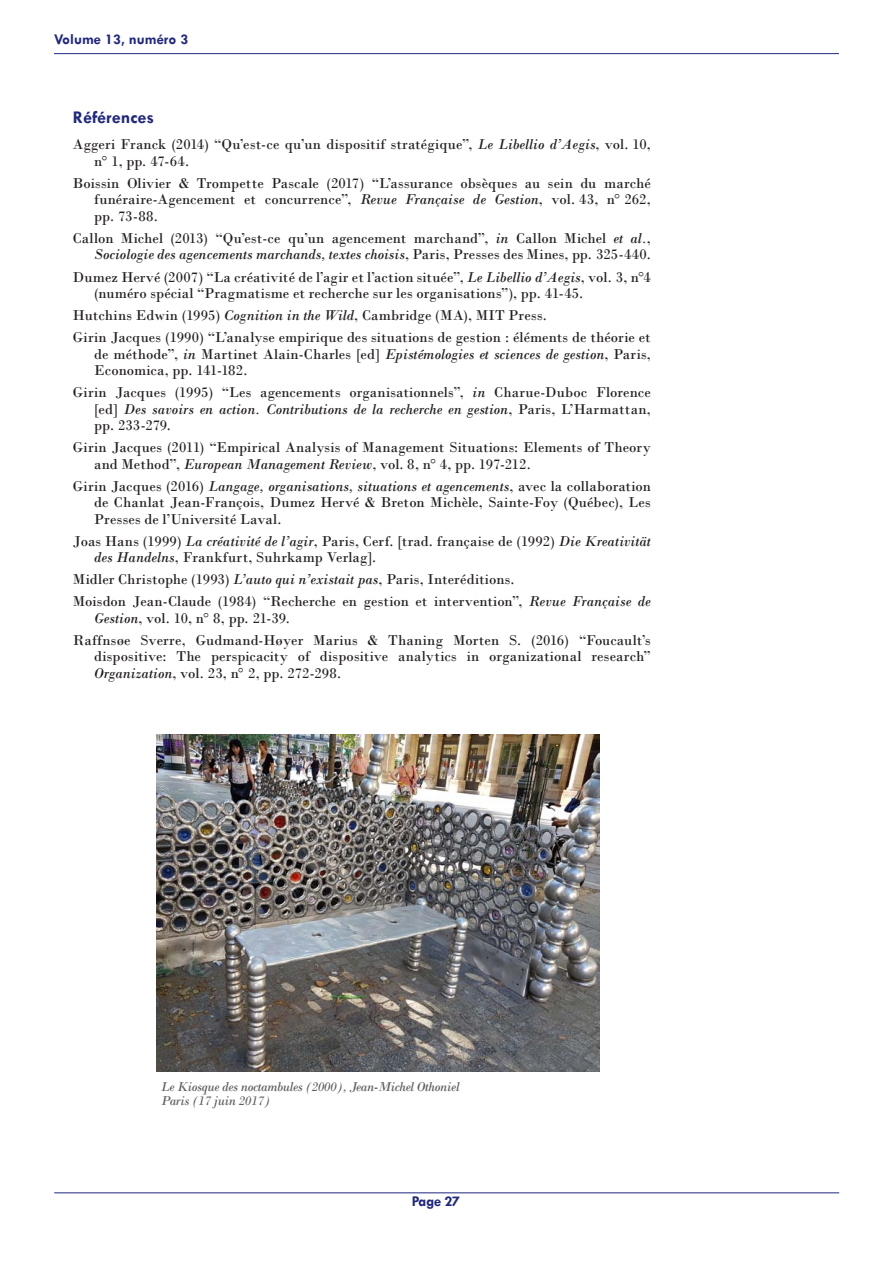
<style>
.page{position:relative;width:893px;height:1263px;background:#fff}
.page>*{position:absolute;margin:0;border:0;box-sizing:border-box;transform-origin:0 0}
.t1{font:700 18px "Tw Cen";color:#202780}
.t2{font:15px/16.5px "Bodoni";letter-spacing:.005em;color:#231f20}
.t3{font:700 15px "Tw Cen";color:#202780}
.t4{font:italic 13.5px/13.5px "Bodoni";letter-spacing:-.025em;color:#5f5f5f}
.s1{font-style:italic}
</style>
<div class="page">
<hr style="left:54px;top:1192px;width:785px;height:1px;background:#202780">
<hr style="left:54px;top:53px;width:785px;height:1px;background:#202780">
<img style="left:157px;top:735px;width:442px;height:337px">
<p class="t3" style="left:54px;top:30px;width:136px">Volume 13, numéro 3</p>
<p class="t1" style="left:73px;top:107px;width:83px">Références</p>
<p class="t2" style="left:94px;top:136px;width:558px;text-indent:-21px">Aggeri Franck (2014) “Qu’est-ce qu’un dispositif stratégique”, <span class="s1">Le Libellio d’Aegis</span>, vol. 10, n° 1, pp. 47-64.</p>
<p class="t2" style="left:94px;top:175px;width:558px;text-align:justify;text-indent:-21px">Boissin Olivier &amp; Trompette Pascale (2017) “L’assurance obsèques au sein du marché funéraire-Agencement et concurrence”, <span class="s1">Revue Française de Gestion</span>, vol. 43, n° 262, pp. 73-88.</p>
<p class="t2" style="left:73px;top:230px;width:579px;text-align:right">Callon Michel (2013) “Qu’est-ce qu’un agencement marchand”, <span class="s1">in</span> Callon Michel <span class="s1">et al.</span>,<br><span class="s1">Sociologie des agencements marchands, textes choisis</span>, Paris, Presses des Mines, pp. 325-440.</p>
<p class="t2" style="left:94px;top:268px;width:558px;text-indent:-21px">Dumez Hervé (2007) “La créativité de l’agir et l’action située”, <span class="s1">Le Libellio d’Aegis</span>, vol. 3, n°4 (numéro spécial “Pragmatisme et recherche sur les organisations”), pp. 41-45.</p>
<p class="t2" style="left:73px;top:304px;width:579px;line-height:22px">Hutchins Edwin (1995) <span class="s1">Cognition in the Wild</span>, Cambridge (MA), MIT Press.<br>Girin Jacques (1990) “L’analyse empirique des situations de gestion : éléments de théorie et</p>
<p class="t2" style="left:94px;top:345px;width:558px">de méthode”, <span class="s1">in</span> Martinet Alain-Charles [ed] <span class="s1">Epistémologies et sciences de gestion</span>, Paris,<br>Economica, pp. 141-182.</p>
<p class="t2" style="left:94px;top:384px;width:558px;text-align:justify;text-indent:-21px">Girin Jacques (1995) “Les agencements organisationnels”, <span class="s1">in</span> Charue-Duboc Florence [ed] <span class="s1">Des savoirs en action. Contributions de la recherche en gestion</span>, Paris, L’Harmattan, pp. 233‑279.</p>
<p class="t2" style="left:94px;top:439px;width:558px;text-indent:-21px">Girin Jacques (2011) “Empirical Analysis of Management Situations: Elements of Theory and Method”, <span class="s1">European Management Review</span>, vol. 8, n° 4, pp. 197-212.</p>
<p class="t2" style="left:94px;top:478px;width:558px;text-align:justify;text-indent:-21px">Girin Jacques (2016) <span class="s1">Langage, organisations, situations et agencements</span>, avec la collaboration de Chanlat Jean-François, Dumez Hervé &amp; Breton Michèle, Sainte-Foy (Québec), Les Presses de l’Université Laval.</p>
<p class="t2" style="left:94px;top:533px;width:558px;text-indent:-21px">Joas Hans (1999) <span class="s1">La créativité de l’agir</span>, Paris, Cerf. [trad. française de (1992) <span class="s1">Die Kreativität des Handelns</span>, Frankfurt, Suhrkamp Verlag].</p>
<p class="t2" style="left:73px;top:568px;width:579px;line-height:22px">Midler Christophe (1993) <span class="s1">L’auto qui n’existait pas</span>, Paris, Interéditions.<br>Moisdon Jean-Claude (1984) “Recherche en gestion et intervention”, <span class="s1">Revue Française de</span></p>
<p class="t2" style="left:73px;top:607px;width:579px;line-height:22px;text-indent:21px"><span class="s1">Gestion</span>, vol. 10, n° 8, pp. 21-39.<br>Raffnsøe Sverre, Gudmand-Høyer Marius &amp; Thaning Morten S. (2016) “Foucault’s</p>
<p class="t2" style="left:94px;top:648px;width:558px">dispositive: The perspicacity of dispositive analytics in organizational research”<br><span class="s1">Organization</span>, vol. 23, n° 2, pp. 272-298.</p>
<p class="t4" style="left:161px;top:1080px;width:300px">Le Kiosque des noctambules (2000), Jean-Michel Othoniel<br>Paris (17 juin 2017)</p>
<p class="t3" style="left:412px;top:1192px;width:50px">Page 27</p>
</div>
